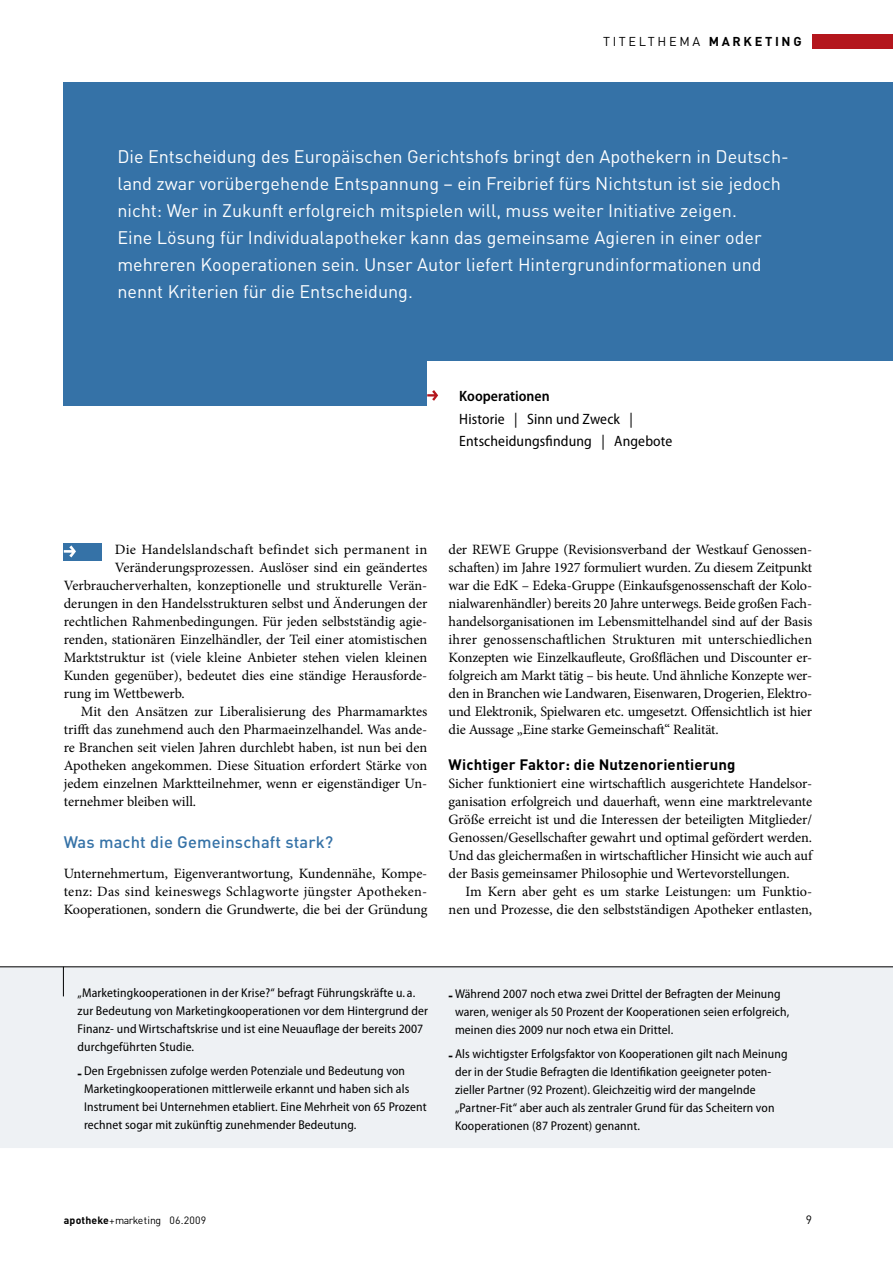
<style>
.page{position:relative;width:893px;height:1263px;background:#fff}
.page>*{position:absolute;margin:0;border:0;box-sizing:border-box;transform-origin:0 0}
.t1{font:18px/27px "DINOT";color:#fff}
.t2{font:500 16.5px "DINOT";letter-spacing:.01em;color:#3572a7}
.t3{font:semi-condensed 15px/22.5px "Myriad Pro";letter-spacing:.01em;color:#000}
.t4{font:700 15px "DINOT";letter-spacing:.01em;color:#000}
.t5{font:600 semi-condensed 15px "Myriad Pro";letter-spacing:.005em;color:#000}
.t6{font:14.25px/18px "Minion Pro";letter-spacing:-.005em;color:#000;text-align:justify}
.t7{font:14.25px "Minion Pro";letter-spacing:.02em;color:#000}
.t8{font:semi-condensed 12.75px/18px "Myriad Pro";letter-spacing:.01em;color:#000}
.t9{font:12.75px "DINOT";letter-spacing:.21em;color:#000}
.t10{font:12px "DINOT";color:#000}
.t11{font:10.5px "DINOT";letter-spacing:.015em;color:#000}
.s1{font-weight:700}
.s2{font-weight:900;font-stretch:normal;font-size:13.5px}
.s3{font-family:"Adobe Garamond Pro";font-size:12px}
</style>
<div class="page">
<div style="left:0;top:967px;width:893px;height:181px;background:#eef1f4"></div>
<svg style="left:63px;top:967px;width:1px;height:29px"></svg>
<hr style="left:0;top:966px;width:893px;height:1px;background:#000">
<div style="left:812px;top:34px;width:81px;height:15px;background:#b4161d"></div>
<div style="left:64px;top:82px;width:829px;height:324px;background:#3572a7"></div>
<div style="left:64px;top:543px;width:38px;height:17px;background:#3572a7"></div>
<svg style="left:64px;top:545px;width:12px;height:12px"></svg>
<div style="left:427px;top:361px;width:466px;height:121px;background:#fff"></div>
<svg style="left:427px;top:390px;width:11px;height:11px"></svg>
<p class="t9" style="left:603px;top:33px;width:200px">Tit elt hema <span class="s1">Marketing</span></p>
<p class="t1" style="left:117px;top:142px;width:673px">Die Entscheidung des Europäischen Gerichtshofs bringt den Apothekern in Deutsch&shy;land zwar vorübergehende Entspannung – ein Freibrief fürs Nichtstun ist sie jedoch nicht: Wer in Zukunft erfolgreich mitspielen will, muss weiter I nitiative zeigen.<br>Eine Lösung für I ndividualapotheker kann das gemeinsame Agieren in einer oder mehreren Kooperationen sein. Unser Autor liefert H intergrundinformationen und nennt Kriterien für die Entscheidung.</p>
<p class="t5" style="left:459px;top:387px;width:92px">Kooperationen</p>
<p class="t3" style="left:459px;top:407px;width:215px">Historie | Sinn und Zweck |<br>Entscheidungsfindung | Angebote</p>
<p class="t7" style="left:115px;top:540px;width:314px">Die Handelslandschaft befindet sich permanent in</p>
<p class="t6" style="left:115px;top:559px;width:314px">Veränderungsprozessen. Auslöser sind ein geändertes</p>
<p class="t6" style="left:64px;top:577px;width:365px">Verbraucherverhalten, konzeptionelle und strukturelle Verän-</p>
<p class="t6" style="left:64px;top:595px;width:365px">derungen in den Handelsstrukturen selbst und Änderungen der</p>
<p class="t6" style="left:64px;top:613px;width:365px">rechtlichen Rahmenbedingungen. Für jeden selbstständig agie-</p>
<p class="t6" style="left:64px;top:631px;width:365px">renden, stationären Einzelhändler, der Teil einer atomistischen</p>
<p class="t6" style="left:64px;top:649px;width:365px">Marktstruktur ist (viele kleine Anbieter stehen vielen kleinen</p>
<p class="t6" style="left:64px;top:667px;width:365px">Kunden gegenüber), bedeutet dies eine ständige Herausforde-</p>
<p class="t6" style="left:64px;top:685px;width:122px">rung im Wettbewerb.</p>
<p class="t6" style="left:81px;top:703px;width:348px">Mit den Ansätzen zur Liberalisierung des Pharmamarktes</p>
<p class="t6" style="left:64px;top:721px;width:365px">trifft das zunehmend auch den Pharmaeinzelhandel. Was ande-</p>
<p class="t6" style="left:64px;top:739px;width:365px">re Branchen seit vielen Jahren durchlebt haben, ist nun bei den</p>
<p class="t6" style="left:64px;top:757px;width:365px">Apotheken angekommen. Diese Situation erfordert Stärke von</p>
<p class="t6" style="left:64px;top:775px;width:365px">jedem einzelnen Marktteilnehmer, wenn er eigenständiger Un-</p>
<p class="t6" style="left:64px;top:793px;width:134px">ternehmer bleiben will.</p>
<p class="t2" style="left:64px;top:831px;width:271px">Was macht die Gemeinschaft stark?</p>
<p class="t6" style="left:64px;top:865px;width:365px">Unternehmertum, Eigenverantwortung, Kundennähe, Kompe&shy;tenz: Das sind keineswegs Schlagworte jüngster Apotheken-Kooperationen, sondern die Grundwerte, die bei der Gründung</p>
<p class="t6" style="left:449px;top:541px;width:365px">der REWE Gruppe (Revisionsverband der Westkauf Genossen&shy;schaften) im Jahre 1927 formuliert wurden. Zu diesem Zeitpunkt war die EdK – Edeka-Gruppe (Einkaufsgenossenschaft der Kolo&shy;nialwarenhändler) bereits 20 Jahre unterwegs. Beide großen Fach&shy;handelsorganisationen im Lebensmittelhandel sind auf der Basis ihrer genossenschaftlichen Strukturen mit unterschiedlichen Konzepten wie Einzelkaufleute, Großflächen und Discounter er&shy;folgreich am Markt tätig – bis heute. Und ähnliche Konzepte wer&shy;den in Branchen wie Landwaren, Eisenwaren, Drogerien, Elektro&shy;und Elektronik, Spielwaren etc. umgesetzt. Offensichtlich ist hier die Aussage „Eine starke Gemeinschaft“ Realität.</p>
<p class="t4" style="left:449px;top:755px;width:288px">Wichtiger Faktor: die N utzenorientierung</p>
<p class="t6" style="left:449px;top:775px;width:365px">Sicher funktioniert eine wirtschaftlich ausgerichtete Handelsor&shy;ganisation erfolgreich und dauerhaft, wenn eine marktrelevante Größe erreicht ist und die Interessen der beteiligten Mitglieder/ Genossen/Gesellschafter gewahrt und optimal gefördert werden.<br>Und das gleichermaßen in wirtschaftlicher Hinsicht wie auch auf der Basis gemeinsamer Philosophie und Wertevorstellungen.</p>
<p class="t6" style="left:449px;top:883px;width:365px;text-align:right">Im Kern aber geht es um starke Leistungen: um Funktio&shy;nen und Prozesse, die den selbstständigen Apotheker entlasten,</p>
<p class="t8" style="left:78px;top:983px;width:352px">„Marketingkooperationen in der Krise?“ befragt Führungskräfte u. a. zur Bedeutung von Marketingkooperationen vor dem Hintergrund der Finanz- und Wirtschaftskrise und ist eine Neuauflage der bereits 2007 durchgeführten Studie.</p>
<p class="t8" style="left:84px;top:1062px;width:344px;text-indent:-6px"><span class="s2">-</span> Den Ergebnissen zufolge werden Potenziale und Bedeutung von Marketingkooperationen mittlerweile erkannt und haben sich als Instrument bei Unternehmen etabliert. Eine Mehrheit von 65 Prozent rechnet sogar mit zukünftig zunehmender Bedeutung.</p>
<p class="t8" style="left:455px;top:984px;width:336px;text-indent:-6px"><span class="s2">-</span>Während 2007 noch etwa zwei Drittel der Befragten der Meinung waren, weniger als 50 Prozent der Kooperationen seien erfolgreich, meinen dies 2009 nur noch etwa ein Drittel.</p>
<p class="t8" style="left:455px;top:1044px;width:334px;text-indent:-6px"><span class="s2">-</span> Als wichtigster Erfolgsfaktor von Kooperationen gilt nach Meinung der in der Studie Befragten die Identifikation geeigneter poten&shy;zieller Partner (92 Prozent). Gleichzeitig wird der mangelnde „Partner-Fit“ aber auch als zentraler Grund für das Scheitern von Kooperationen (87 Prozent) genannt.</p>
<p class="t11" style="left:64px;top:1213px;width:144px"><span class="s1">apotheke</span><span class="s3">+</span>marketing 06.2009</p>
<p class="t10" style="left:806px;top:1211px;width:8px">9</p>
</div>
